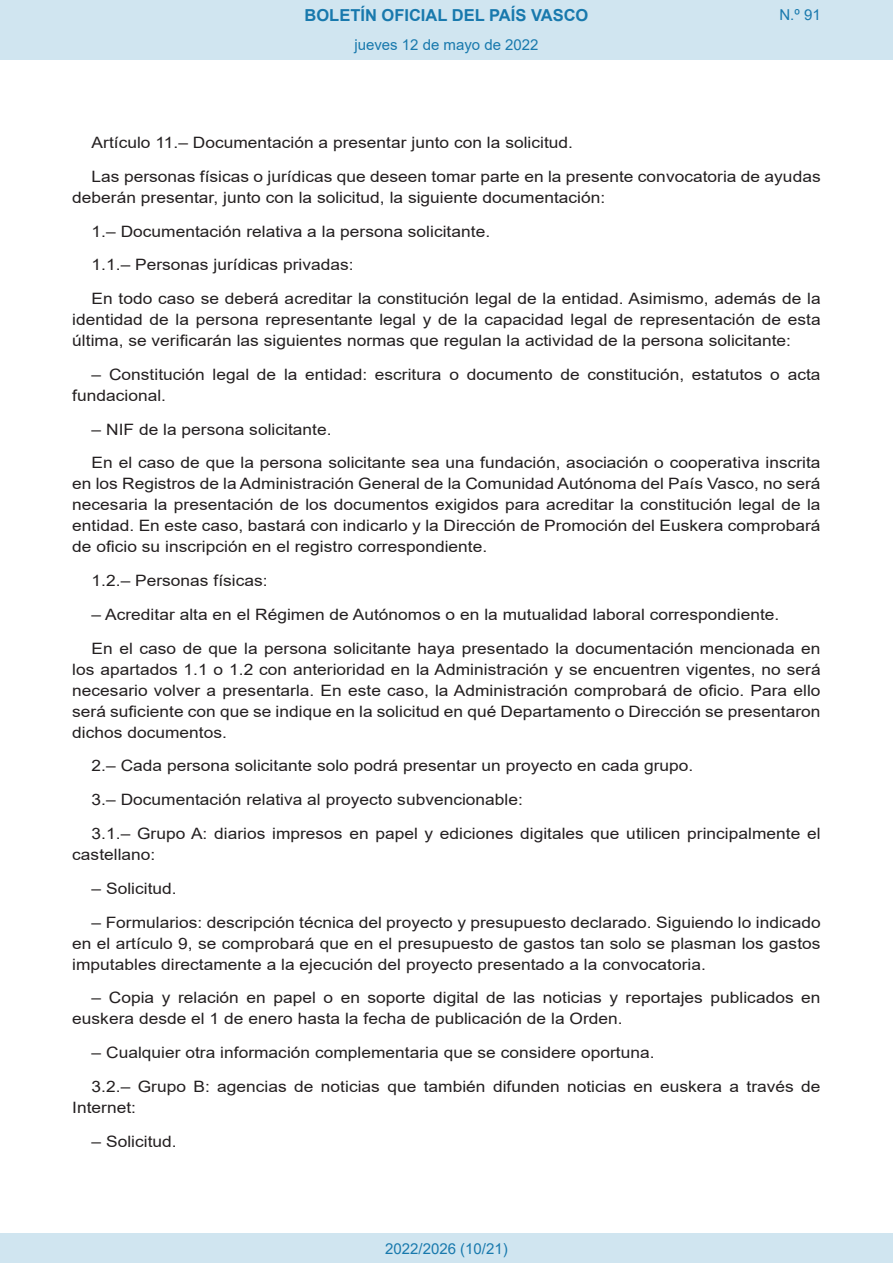
<style>
.page{position:relative;width:893px;height:1263px;background:#fff}
.page>*{position:absolute;margin:0;border:0;box-sizing:border-box;transform-origin:0 0}
.t1{font:700 16.5px "Arial";color:#1879ad}
.BOPVDetalle{font:15.6px/21px "Arial";color:#231f20;scale:1.11 1}
.Paginacion_Centro{font:15px "Arial";color:#1879ad}
</style>
<div class="page">
<div style="left:0;top:0;width:893px;height:60px;background:#d0e5f0"></div>
<div style="left:0;top:1233px;width:893px;height:30px;background:#d0e5f0"></div>
<p class="t1" style="left:305px;top:3px;width:285px">BOLETÍN OFICIAL DEL PAÍS VASCO</p>
<p class="Paginacion_Centro" style="left:354px;top:35px;width:186px">jueves 12 de mayo de 2022</p>
<p class="Paginacion_Centro" style="left:779px;top:5px;width:43px">N.º 91</p>
<p class="BOPVDetalle" style="left:92px;top:132px;width:435px">Artículo 11.– Documentación a presentar junto con la solicitud.</p>
<p class="BOPVDetalle" style="left:72px;top:166px;width:676px;text-indent:19px">Las personas físicas o jurídicas que deseen tomar parte en la presente convocatoria de ayudas deberán presentar, junto con la solicitud, la siguiente documentación:</p>
<p class="BOPVDetalle" style="left:92px;top:221px;width:361px">1.– Documentación relativa a la persona solicitante.</p>
<p class="BOPVDetalle" style="left:92px;top:254px;width:238px">1.1.– Personas jurídicas privadas:</p>
<p class="BOPVDetalle" style="left:72px;top:288px;width:676px;text-align:justify;text-indent:19px">En todo caso se deberá acreditar la constitución legal de la entidad. Asimismo, además de la identidad de la persona representante legal y de la capacidad legal de representación de esta última, se verificarán las siguientes normas que regulan la actividad de la persona solicitante:</p>
<p class="BOPVDetalle" style="left:72px;top:364px;width:676px;text-indent:19px">– Constitución legal de la entidad: escritura o documento de constitución, estatutos o acta fundacional.</p>
<p class="BOPVDetalle" style="left:92px;top:419px;width:218px">– NIF de la persona solicitante.</p>
<p class="BOPVDetalle" style="left:72px;top:452px;width:676px;text-align:justify;text-indent:19px">En el caso de que la persona solicitante sea una fundación, asociación o cooperativa inscrita en los Registros de la Administración General de la Comunidad Autónoma del País Vasco, no será necesaria la presentación de los documentos exigidos para acreditar la constitución legal de la entidad. En este caso, bastará con indicarlo y la Dirección de Promoción del Euskera comprobará de oficio su inscripción en el registro correspondiente.</p>
<p class="BOPVDetalle" style="left:92px;top:570px;width:160px">1.2.– Personas físicas:</p>
<p class="BOPVDetalle" style="left:92px;top:604px;width:621px">– Acreditar alta en el Régimen de Autónomos o en la mutualidad laboral correspondiente.</p>
<p class="BOPVDetalle" style="left:72px;top:638px;width:676px;text-align:justify;text-indent:19px">En el caso de que la persona solicitante haya presentado la documentación mencionada en los apartados 1.1 o 1.2 con anterioridad en la Administración y se encuentren vigentes, no será necesario volver a presentarla. En este caso, la Administración comprobará de oficio. Para ello será suficiente con que se indique en la solicitud en qué Departamento o Dirección se presentaron dichos documentos.</p>
<p class="BOPVDetalle" style="left:92px;top:755px;width:543px">2.– Cada persona solicitante solo podrá presentar un proyecto en cada grupo.</p>
<p class="BOPVDetalle" style="left:92px;top:789px;width:390px">3.– Documentación relativa al proyecto subvencionable:</p>
<p class="BOPVDetalle" style="left:72px;top:823px;width:676px;text-indent:19px">3.1.– Grupo A: diarios impresos en papel y ediciones digitales que utilicen principalmente el castellano:</p>
<p class="BOPVDetalle" style="left:92px;top:878px;width:78px">– Solicitud.</p>
<p class="BOPVDetalle" style="left:72px;top:911px;width:676px;text-align:justify;text-indent:19px">– Formularios: descripción técnica del proyecto y presupuesto declarado. Siguiendo lo indicado en el artículo 9, se comprobará que en el presupuesto de gastos tan solo se plasman los gastos imputables directamente a la ejecución del proyecto presentado a la convocatoria.</p>
<p class="BOPVDetalle" style="left:72px;top:987px;width:676px;text-indent:19px">– Copia y relación en papel o en soporte digital de las noticias y reportajes publicados en euskera desde el 1 de enero hasta la fecha de publicación de la Orden.</p>
<p class="BOPVDetalle" style="left:92px;top:1042px;width:509px">– Cualquier otra información complementaria que se considere oportuna.</p>
<p class="BOPVDetalle" style="left:72px;top:1076px;width:676px;text-indent:19px">3.2.– Grupo B: agencias de noticias que también difunden noticias en euskera a través de<br>Internet:</p>
<p class="BOPVDetalle" style="left:92px;top:1130px;width:78px">– Solicitud.</p>
<p class="Paginacion_Centro" style="left:385px;top:1238px;width:124px">2022/2026 (10/21)</p>
</div>
